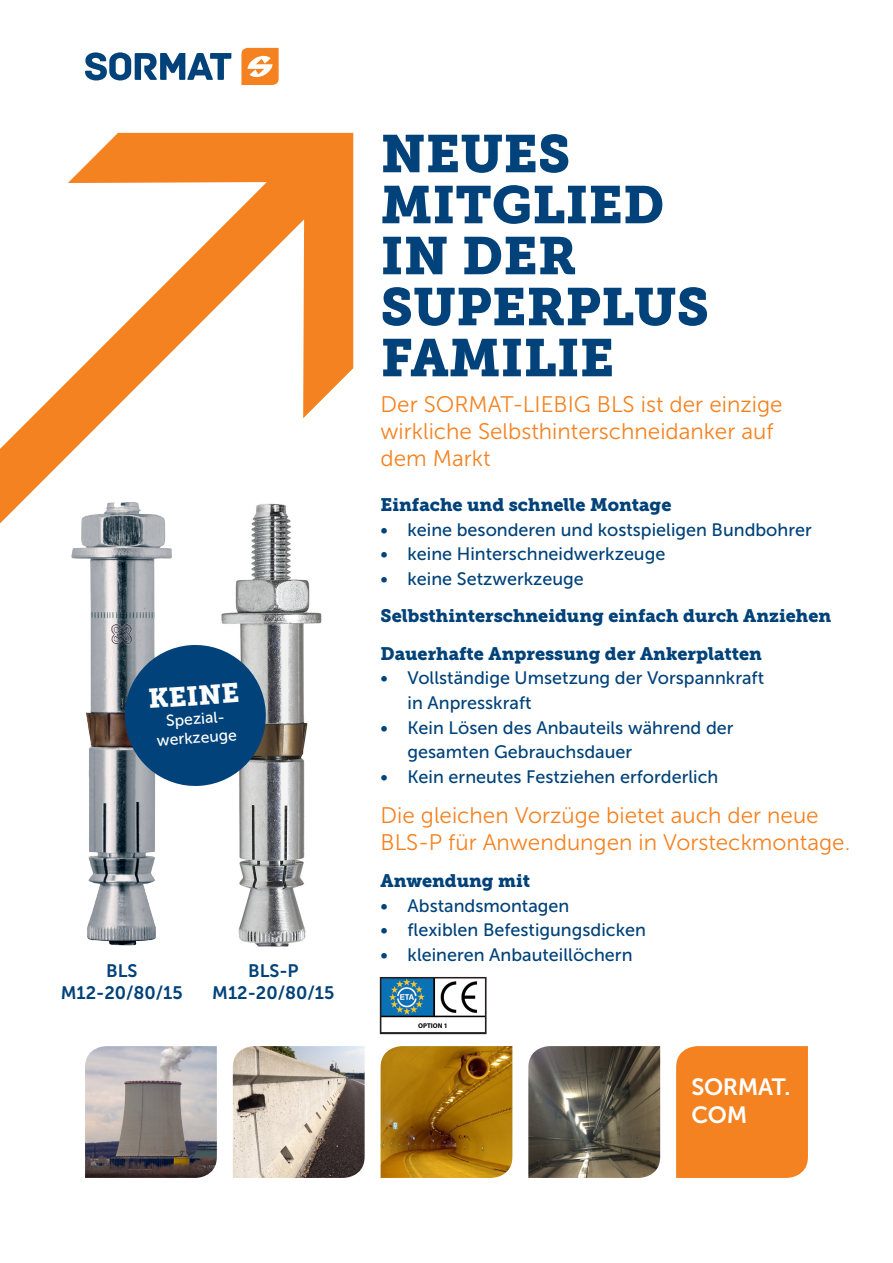
<style>
.page{position:relative;width:893px;height:1263px;background:#fff}
.page>*{position:absolute;margin:0;border:0;box-sizing:border-box;transform-origin:0 0}
.t1{font:52.5px/51px "Museo Slab 900";color:#004279}
.t2{font:27px "Museo Slab 900";color:#fff}
.t3{font:23.4px/28px "Museo Sans 700";letter-spacing:-.015em;color:#fff}
.t4{font:22.5px/27px "Museo Sans 300";color:#f58220}
.t5{font:18px/24.6px "Museo Sans 500";color:#004279}
.t6{font:18px "Museo Slab 900";color:#004279}
.t7{font:18px "Museo Sans 700";color:#004279}
.t8{font:15.75px/18.9px "Museo Sans 500";color:#fff;text-align:center}
.t9{font:700 6.9px "Myriad Pro";color:#010002}
</style>
<div class="page">
<svg style="left:241px;top:48px;width:38px;height:37px"></svg>
<svg style="left:85px;top:52px;width:146px;height:28px"></svg>
<svg style="left:0;top:133px;width:353px;height:390px"></svg>
<img style="left:85px;top:1046px;width:132px;height:132px">
<img style="left:233px;top:1046px;width:132px;height:132px">
<img style="left:381px;top:1046px;width:131px;height:132px">
<img style="left:528px;top:1046px;width:132px;height:132px">
<div style="left:676px;top:1046px;width:132px;height:132px;background:#f58220"></div>
<img style="left:212px;top:499px;width:123px;height:448px">
<img style="left:45px;top:476px;width:153px;height:470px">
<svg style="left:122px;top:642px;width:146px;height:146px;background:#2d5e87"></svg>
<img style="left:383px;top:980px;width:101px;height:38px">
<div style="left:380px;top:977px;width:107px;height:57px;border:2px solid #231f20"></div>
<p class="t2" style="left:148px;top:683px;width:92px;rotate:-4deg">KEINE</p>
<p class="t8" style="left:155px;top:712px;width:82px;rotate:-4deg">Spezial&shy;werkzeuge</p>
<p class="t7" style="left:106px;top:961px;width:33px">BLS</p>
<p class="t7" style="left:61px;top:982px;width:123px">M12-20/80/15</p>
<p class="t7" style="left:248px;top:961px;width:52px">BLS-P</p>
<p class="t7" style="left:212px;top:982px;width:123px">M12-20/80/15</p>
<p class="t1" style="left:381px;top:129px;width:330px">NEUES<br>MITGLIED<br>IN DER<br>SUPERPLUS<br>FAMILIE</p>
<p class="t4" style="left:381px;top:391px;width:403px">Der SORMAT-LIEBIG BLS ist der einzige wirkliche Selbsthinterschneidanker auf dem Markt</p>
<p class="t6" style="left:381px;top:494px;width:292px">Einfache und schnelle Montage</p>
<p class="t5" style="left:381px;top:517px;width:433px">• keine besonderen und kostspieligen Bundbohrer</p>
<p class="t5" style="left:381px;top:542px;width:286px">• keine Hinterschneidwerkzeuge</p>
<p class="t5" style="left:381px;top:567px;width:205px">• keine Setzwerkzeuge</p>
<p class="t6" style="left:381px;top:606px;width:452px">Selbsthinterschneidung einfach durch Anziehen</p>
<p class="t6" style="left:381px;top:643px;width:383px">Dauerhafte Anpressung der Ankerplatten</p>
<p class="t5" style="left:408px;top:666px;width:358px;text-indent:-27px">• Vollständige Umsetzung der Vorspannkraft in Anpresskraft</p>
<p class="t5" style="left:408px;top:715px;width:327px;text-indent:-27px">• Kein Lösen des Anbauteils während der gesamten Gebrauchsdauer</p>
<p class="t5" style="left:381px;top:764px;width:339px">• Kein erneutes Festziehen erforderlich</p>
<p class="t4" style="left:381px;top:801px;width:471px">Die gleichen Vorzüge bietet auch der neue<br>BLS-P für Anwendungen in Vorsteckmontage.</p>
<p class="t6" style="left:381px;top:870px;width:151px">Anwendung mit</p>
<p class="t5" style="left:381px;top:893px;width:190px">• Abstandsmontagen</p>
<p class="t5" style="left:381px;top:918px;width:267px">• flexiblen Befestigungsdicken</p>
<p class="t5" style="left:381px;top:942px;width:253px">• kleineren Anbauteillöchern</p>
<p class="t9" style="left:418px;top:1021px;width:31px">OPTION 1</p>
<p class="t3" style="left:691px;top:1073px;width:101px">SORMAT.<br>COM</p>
</div>
